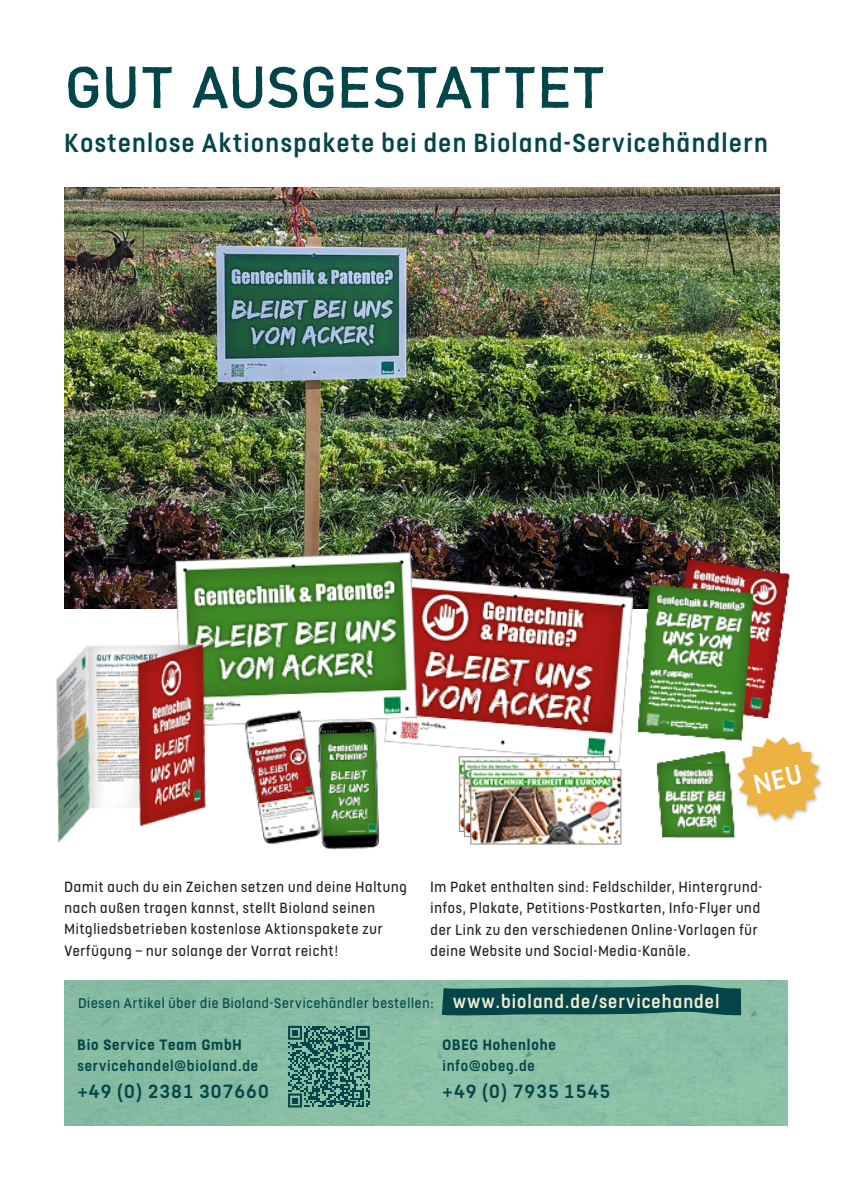
<style>
.page{position:relative;width:851px;height:1191px;background:#fff}
.page>*{position:absolute;margin:0;border:0;box-sizing:border-box;transform-origin:0 0}
.t1{font:500 54px "Bio Din";color:#04454a}
.t2{font:500 29.25px "FS Dillon";letter-spacing:.05em;color:#04454a}
.t3{font:500 21.3px "FS Dillon";letter-spacing:.05em;color:#04454a}
.t4{font:500 16.8px "FS Dillon";letter-spacing:.05em;color:#04454a}
.t5{font:700 16.8px "FS Dillon";letter-spacing:.05em;color:#04454a}
.t6{font:16.5px/21px "FS Dillon";letter-spacing:.05em;color:#231f20}
.t7{font:15.75px "FS Dillon";letter-spacing:.05em;color:#04454a}
.s1{font-weight:500;font-size:21px;color:#f1ebd0}
</style>
<div class="page">
<img style="left:65px;top:980px;width:722px;height:145px">
<svg style="left:414px;top:980px;width:354px;height:48px"></svg>
<img style="left:65px;top:187px;width:714px;height:352px">
<img style="left:56px;top:539px;width:734px;height:311px">
<div style="left:735px;top:735px;width:89px;height:89px;background:#fff"></div>
<svg style="left:288px;top:1025px;width:81px;height:82px"></svg>
<svg style="left:737px;top:737px;width:83px;height:83px"></svg>
<h1 class="t1" style="left:65px;top:56px;width:542px">GUT AUSGESTATTET</h1>
<h2 class="t2" style="left:65px;top:122px;width:704px">Kostenlose Aktionspakete bei den Bioland-Servicehändlern</h2>
<p class="t6" style="left:65px;top:875px;width:343px">Damit auch du ein Zeichen setzen und deine Haltung nach außen tragen kannst, stellt Bioland seinen Mitgliedsbetrieben kostenlose Aktionspakete zur Verfügung – nur solange der Vorrat reicht!</p>
<p class="t6" style="left:430px;top:875px;width:333px">Im Paket enthalten sind: Feldschilder, Hintergrund&shy;infos, Plakate, Petitions-Postkarten, Info-Flyer und der Link zu den verschiedenen Online-Vorlagen für deine Website und Social-Media-Kanäle.</p>
<p class="t7" style="left:78px;top:992px;width:642px">Diesen Artikel über die Bioland-Servicehändler bestellen: <span class="s1">www.bioland.de/servicehandel</span></p>
<p class="t5" style="left:77px;top:1032px;width:166px">Bio Service Team GmbH</p>
<p class="t4" style="left:77px;top:1053px;width:182px">servicehandel@bioland.de</p>
<p class="t3" style="left:77px;top:1076px;width:193px">+49 (0) 2381 307660</p>
<p class="t5" style="left:442px;top:1032px;width:115px">OBEG Hohenlohe</p>
<p class="t4" style="left:442px;top:1053px;width:94px">info@obeg.de</p>
<p class="t3" style="left:442px;top:1076px;width:169px">+49 (0) 7935 1545</p>
</div>
